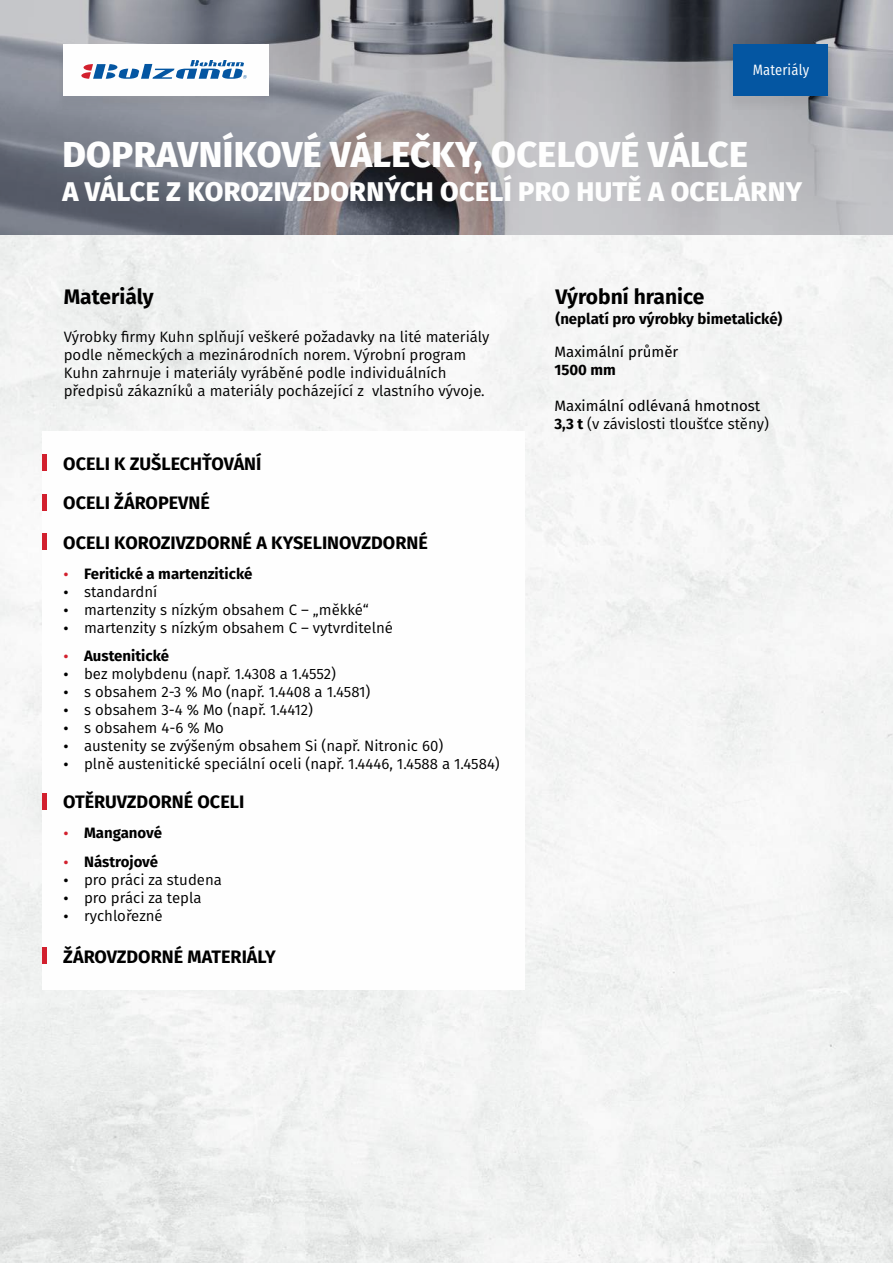
<style>
.page{position:relative;width:893px;height:1263px;background:#fff}
.page>*{position:absolute;margin:0;border:0;box-sizing:border-box;transform-origin:0 0}
.t1{font:800 36px "Fira Sans";letter-spacing:.01em;color:#fefefe}
.t2{font:800 27px "Fira Sans";letter-spacing:.01em;color:#fefefe}
.t3{font:700 21px "Fira Sans";color:#000}
.t4{font:700 18px/39.6px "Fira Sans";color:#000}
.t5{font:15px/18px "Fira Sans";color:#000}
.t6{font:700 15px/28.8px "Fira Sans";color:#000}
.t7{font:15px "Fira Sans";color:#000}
.t8{font:15px "Fira Sans Condensed";letter-spacing:.01em;color:#fefefe}
.s1{font-style:inherit}
.s2{font-weight:700}
</style>
<div class="page">
<img style="left:0;top:235px;width:893px;height:1028px">
<div style="left:43px;top:431px;width:482px;height:559px;background:#fefefe"></div>
<hr style="left:43px;top:533px;width:4px;height:17px;background:#d2202e">
<hr style="left:43px;top:793px;width:4px;height:17px;background:#d2202e">
<hr style="left:43px;top:947px;width:4px;height:17px;background:#d2202e">
<hr style="left:43px;top:494px;width:4px;height:16px;background:#d2202e">
<hr style="left:43px;top:454px;width:4px;height:17px;background:#d2202e">
<div style="left:0;top:0;width:893px;height:235px;background:#000;opacity:.2"></div>
<img style="left:60px;top:51px;width:213px;height:59px">
<div style="left:64px;top:44px;width:205px;height:52px;background:#fefefe"></div>
<svg style="left:81px;top:60px;width:166px;height:19px"></svg>
<img style="left:730px;top:51px;width:102px;height:59px">
<div style="left:733px;top:44px;width:95px;height:52px;background:#0456a2"></div>
<p class="t8" style="left:753px;top:61px;width:58px">Materiály</p>
<h1 class="t1" style="left:62px;top:133px;width:687px">DOPRAVNÍKOVÉ VÁLEČKY, OCELOVÉ VÁLCE</h1>
<h2 class="t2" style="left:62px;top:176px;width:741px">A VÁLCE Z KOROZIVZDORNÝCH OCELÍ PRO HUTĚ A OCELÁRNY</h2>
<h3 class="t3" style="left:64px;top:284px;width:91px">Materiály</h3>
<p class="t5" style="left:64px;top:327px;width:427px">Výrobky firmy Kuhn splňují veškeré požadavky na lité materiály podle německých a mezinárodních norem. Výrobní program Kuhn zahrnuje i materiály vyráběné podle individuálních předpisů zákazníků a materiály pocházející z vlastního vývoje.</p>
<p class="t4" style="left:63px;top:444px;width:366px">OCELI K ZUŠLECHŤOVÁNÍ<br>OCELI ŽÁROPEVNÉ<br>OCELI KOROZIVZDORNÉ A KYSELINOVZDORNÉ</p>
<p class="t6" style="left:84px;top:559px;width:170px">Feritické a martenzitické</p>
<p class="t5" style="left:84px;top:582px;width:310px">standardní<br>martenzity s nízkým obsahem C – „měkké“ martenzity s nízkým obsahem C – vytvrditelné</p>
<p class="t6" style="left:84px;top:642px;width:86px">Austenitické</p>
<p class="t5" style="left:84px;top:665px;width:417px">bez molybdenu (např. 1.4308 a 1.4552)<br>s obsahem 2-3 % Mo (např. 1.4408 a 1.4581)<br>s obsahem 3-4 % Mo (např. 1.4412)<br>s obsahem 4-6 % Mo<br>austenity se zvýšeným obsahem Si (např. Nitronic 60)<br>plně austenitické speciální oceli (např. 1.4446, 1.4588 a 1.4584)</p>
<p class="t4" style="left:63px;top:782px;width:183px">OTĚRUVZDORNÉ OCELI</p>
<p class="t6" style="left:84px;top:818px;width:79px">Manganové<br>Nástrojové</p>
<p class="t5" style="left:84px;top:870px;width:139px">pro práci za studena pro práci za tepla rychlořezné</p>
<p class="t4" style="left:63px;top:937px;width:214px">ŽÁROVZDORNÉ MATERIÁLY</p>
<h3 class="t3" style="left:555px;top:284px;width:150px">Výrobní hranice</h3>
<p class="t6" style="left:555px;top:304px;width:229px">(neplatí pro výrobky bimetalické)</p>
<p class="t7" style="left:554px;top:343px;width:125px">Maximální průměr</p>
<p class="t6" style="left:554px;top:356px;width:63px">1500 mm</p>
<p class="t5" style="left:554px;top:397px;width:216px"><span class="s1">Maximální odlévaná hmotnost<br></span><span class="s2">3,3 t</span> (v závislosti tloušťce stěny)</p>
</div>
